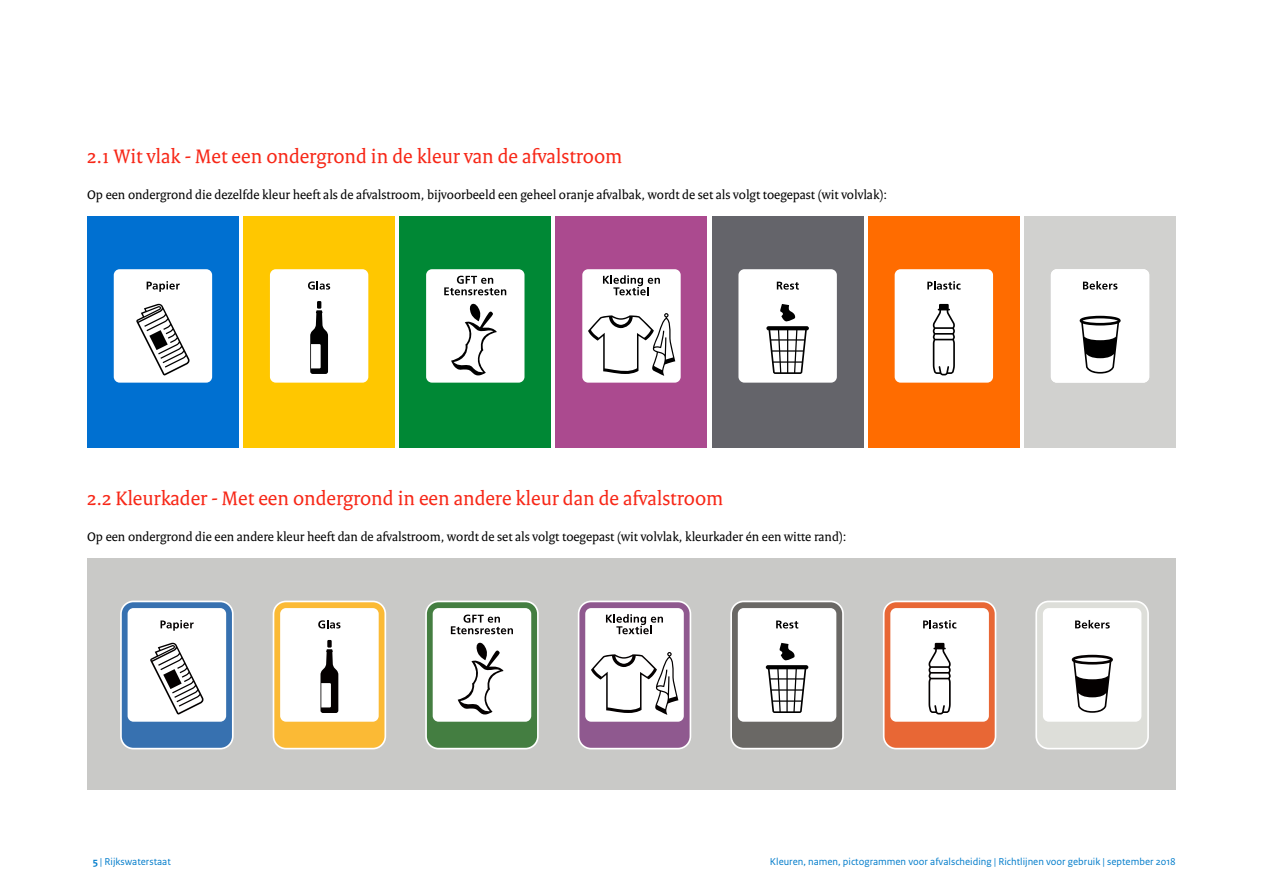
<style>
.page{position:relative;width:1263px;height:893px;background:#fff}
.page>*{position:absolute;margin:0;border:0;box-sizing:border-box;transform-origin:0 0}
.t1{font:21px "Rijksoverheid Serif";color:#f72717}
.t2{font:13.5px "Rijksoverheid Serif";color:#000}
.t3{font:10.5px "Rijksoverheid Sans Text";color:#007ccb}
.s1{font-weight:700}
</style>
<div class="page">
<div style="left:712px;top:217px;width:151px;height:231px;background:#64646a"></div>
<div style="left:87px;top:217px;width:152px;height:231px;background:#0070d1"></div>
<div style="left:243px;top:217px;width:152px;height:231px;background:#ffc700"></div>
<div style="left:399px;top:217px;width:152px;height:231px;background:#008835"></div>
<div style="left:556px;top:217px;width:151px;height:231px;background:#ab4a8f"></div>
<div style="left:114px;top:269px;width:98px;height:114px;background:#fff;border-radius:6px"></div>
<svg style="left:147px;top:281px;width:33px;height:11px"></svg>
<svg style="left:136px;top:303px;width:54px;height:72px"></svg>
<div style="left:426px;top:269px;width:98px;height:114px;background:#fff;border-radius:6px"></div>
<svg style="left:444px;top:276px;width:62px;height:19px"></svg>
<svg style="left:451px;top:303px;width:46px;height:72px"></svg>
<div style="left:270px;top:269px;width:98px;height:114px;background:#fff;border-radius:6px"></div>
<svg style="left:308px;top:281px;width:22px;height:9px"></svg>
<svg style="left:310px;top:301px;width:18px;height:73px"></svg>
<div style="left:868px;top:217px;width:152px;height:231px;background:#ff6c00"></div>
<div style="left:1024px;top:217px;width:152px;height:231px;background:#d1d1cf"></div>
<div style="left:895px;top:269px;width:98px;height:114px;background:#fff;border-radius:6px"></div>
<svg style="left:927px;top:281px;width:34px;height:9px"></svg>
<svg style="left:933px;top:304px;width:22px;height:71px"></svg>
<div style="left:582px;top:269px;width:99px;height:114px;background:#fff;border-radius:6px"></div>
<svg style="left:603px;top:275px;width:57px;height:20px"></svg>
<svg style="left:588px;top:313px;width:87px;height:63px"></svg>
<div style="left:738px;top:269px;width:99px;height:114px;background:#fff;border-radius:6px"></div>
<svg style="left:777px;top:282px;width:22px;height:8px"></svg>
<svg style="left:766px;top:304px;width:43px;height:70px"></svg>
<div style="left:87px;top:559px;width:1089px;height:231px;background:#c9c9c7"></div>
<div style="left:425px;top:601px;width:114px;height:148px;background:#f4f7f4;border-radius:13px"></div>
<svg style="left:427px;top:602px;width:110px;height:146px"></svg>
<svg style="left:273px;top:601px;width:113px;height:148px"></svg>
<svg style="left:274px;top:602px;width:110px;height:146px;background:#f1deb8"></svg>
<div style="left:120px;top:601px;width:114px;height:148px;background:linear-gradient(to bottom,#fff,#fdfdfd);border-radius:13px"></div>
<svg style="left:122px;top:602px;width:110px;height:146px;background:#b5c6d9"></svg>
<div style="left:883px;top:601px;width:113px;height:148px;background:#fff;border-radius:13px"></div>
<svg style="left:884px;top:602px;width:111px;height:146px"></svg>
<div style="left:1035px;top:601px;width:114px;height:148px;background:#fff;border-radius:13px"></div>
<svg style="left:1037px;top:602px;width:110px;height:146px"></svg>
<div style="left:578px;top:601px;width:113px;height:148px;background:#fff;border-radius:13px"></div>
<svg style="left:579px;top:602px;width:111px;height:146px"></svg>
<svg style="left:730px;top:601px;width:114px;height:148px"></svg>
<svg style="left:732px;top:602px;width:110px;height:146px;background:#c5c5c4"></svg>
<div style="left:1051px;top:269px;width:98px;height:114px;background:#fff;border-radius:6px"></div>
<svg style="left:1080px;top:316px;width:41px;height:58px"></svg>
<svg style="left:1083px;top:281px;width:34px;height:9px"></svg>
<h1 class="t1" style="left:87px;top:143px;width:537px">2.1 Wit vlak - Met een ondergrond in de kleur van de afvalstroom</h1>
<p class="t2" style="left:87px;top:186px;width:801px">Op een ondergrond die dezelfde kleur heeft als de afvalstroom, bijvoorbeeld een geheel oranje afvalbak, wordt de set als volgt toegepast (wit volvlak):</p>
<h1 class="t1" style="left:87px;top:485px;width:638px">2.2 Kleurkader - Met een ondergrond in een andere kleur dan de afvalstroom</h1>
<p class="t2" style="left:87px;top:528px;width:761px">Op een ondergrond die een andere kleur heeft dan de afvalstroom, wordt de set als volgt toegepast (wit volvlak, kleurkader én een witte rand):</p>
<p class="t3" style="left:93px;top:855px;width:79px"><span class="s1">5</span> | Rijkswaterstaat</p>
<p class="t3" style="left:770px;top:855px;width:407px">Kleuren, namen, pictogrammen voor afvalscheiding | Richtlijnen voor gebruik | september 2018</p>
</div>
